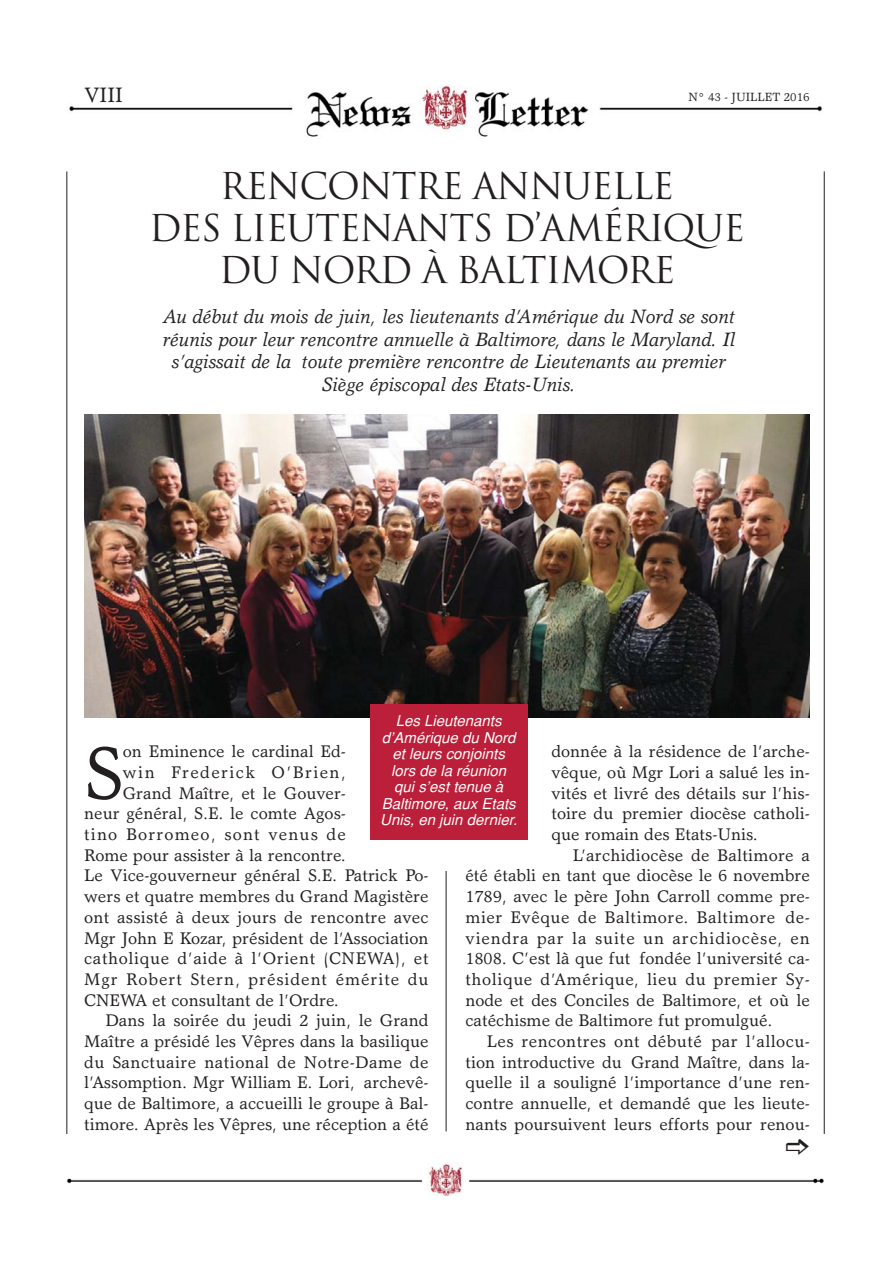
<style>
.page{position:relative;width:893px;height:1263px;background:#fff}
.page>*{position:absolute;margin:0;border:0;box-sizing:border-box;transform-origin:0 0}
.t1{font:74.55px "Garth Graphic";color:#231f20}
.t2{font:36px/42px "Trajan";letter-spacing:-.035em;color:#231f20;text-align:center}
.t3{font:21px "Garth Graphic";color:#231f20}
.t4{font:italic 19.5px/22.5px "Garth Graphic";color:#231f20;text-align:center}
.t5{font:16.95px/20.7px "Garth Graphic";color:#231f20;text-align:justify}
.t6{font:16.95px "Garth Graphic";letter-spacing:.035em;color:#231f20}
.t7{font:16.95px "Garth Graphic";letter-spacing:.025em;color:#231f20}
.t8{font:16.95px "Garth Graphic";letter-spacing:.055em;color:#231f20}
.t9{font:16.95px "Garth Graphic";letter-spacing:.065em;color:#231f20}
.t10{font:16.95px "Garth Graphic";letter-spacing:.08em;color:#231f20}
.t11{font:italic 15px/16.5px "Helvetica";color:#fff;text-align:center}
.t12{font:12px "Garth Graphic";color:#231f20}
</style>
<div class="page">
<hr style="left:67px;top:171px;width:1px;height:963px;background:#231f20">
<hr style="left:824px;top:171px;width:1px;height:963px;background:#231f20">
<img style="left:69px;top:85px;width:753px;height:52px">
<hr style="left:446px;top:871px;width:1px;height:260px;background:#231f20">
<img style="left:66px;top:1178px;width:758px;height:18px">
<img style="left:427px;top:1163px;width:36px;height:32px">
<img style="left:84px;top:415px;width:726px;height:302px">
<div style="left:370px;top:704px;width:157px;height:135px;background:#bc1f39"></div>
<p class="t3" style="left:84px;top:87px;width:40px">VIII</p>
<p class="t12" style="left:689px;top:92px;width:123px">N° 43 - JUILLET 2016</p>
<h2 class="t2" style="left:149px;top:165px;width:598px">RENCONTRE ANNUELLE<br>DES LIEUTENANTS D’AMÉRIQUE<br>DU NORD À BALTIMORE</h2>
<p class="t4" style="left:163px;top:307px;width:574px">Au début du mois de juin, les lieutenants d’Amérique du Nord se sont réunis pour leur rencontre annuelle à Baltimore, dans le Maryland. Il s’agissait de la toute première rencontre de Lieutenants au premier Siège épiscopal des Etats-Unis.</p>
<p class="t11" style="left:380px;top:714px;width:141px">Les Lieutenants d’Amérique du Nord et leurs conjoints lors de la réunion qui s’est tenue à<br>Baltimore, aux Etats<br>Unis, en juin dernier.</p>
<p class="t5" style="left:551px;top:743px;width:260px">donnée à la résidence de l’arche&shy;vêque, où Mgr Lori a salué les in&shy;vités et livré des détails sur l’his&shy;toire du premier diocèse catholi&shy;que romain des Etats-Unis.</p>
<p class="t5" style="left:465px;top:846px;width:346px;text-indent:107px">L’archidiocèse de Baltimore a été établi en tant que diocèse le 6 novembre 1789, avec le père John Carroll comme pre&shy;mier Evêque de Baltimore. Baltimore de&shy;viendra par la suite un archidiocèse, en 1808. C’est là que fut fondée l’université ca&shy;tholique d’Amérique, lieu du premier Sy&shy;node et des Conciles de Baltimore, et où le catéchisme de Baltimore fut promulgué.</p>
<p class="t5" style="left:465px;top:1033px;width:346px;text-indent:21px">Les rencontres ont débuté par l’allocu&shy;tion introductive du Grand Maître, dans la&shy;quelle il a souligné l’importance d’une ren&shy;contre annuelle, et demandé que les lieute&shy;nants poursuivent leurs efforts pour renou-</p>
<h1 class="t1" style="left:84px;top:745px;width:40px">S</h1>
<p class="t5" style="left:123px;top:743px;width:225px">on Eminence le cardinal Ed-</p>
<p class="t10" style="left:123px;top:766px;width:225px">win Frederick O’Brien,</p>
<p class="t5" style="left:123px;top:784px;width:225px">Grand Maître, et le Gouver-</p>
<p class="t5" style="left:84px;top:805px;width:263px">neur général, S.E. le comte Agos-</p>
<p class="t9" style="left:84px;top:828px;width:263px">tino Borromeo, sont venus de</p>
<p class="t5" style="left:84px;top:846px;width:263px">Rome pour assister à la rencontre.</p>
<p class="t5" style="left:84px;top:867px;width:346px">Le Vice-gouverneur général S.E. Patrick Po-</p>
<p class="t5" style="left:84px;top:888px;width:346px">wers et quatre membres du Grand Magistère</p>
<p class="t5" style="left:84px;top:908px;width:346px">ont assisté à deux jours de rencontre avec</p>
<p class="t5" style="left:84px;top:929px;width:346px">Mgr John E Kozar, président de l’Association</p>
<p class="t6" style="left:84px;top:952px;width:346px">catholique d’aide à l’Orient (CNEWA), et</p>
<p class="t8" style="left:84px;top:973px;width:346px">Mgr Robert Stern, président émérite du</p>
<p class="t5" style="left:84px;top:991px;width:256px">CNEWA et consultant de l’Ordre.</p>
<p class="t5" style="left:105px;top:1012px;width:325px">Dans la soirée du jeudi 2 juin, le Grand</p>
<p class="t5" style="left:84px;top:1033px;width:346px">Maître a présidé les Vêpres dans la basilique</p>
<p class="t7" style="left:84px;top:1055px;width:346px">du Sanctuaire national de Notre-Dame de</p>
<p class="t5" style="left:84px;top:1074px;width:346px">l’Assomption. Mgr William E. Lori, archevê-</p>
<p class="t5" style="left:84px;top:1095px;width:346px">que de Baltimore, a accueilli le groupe à Bal-</p>
<p class="t5" style="left:84px;top:1115px;width:346px">timore. Après les Vêpres, une réception a été</p>
</div>
